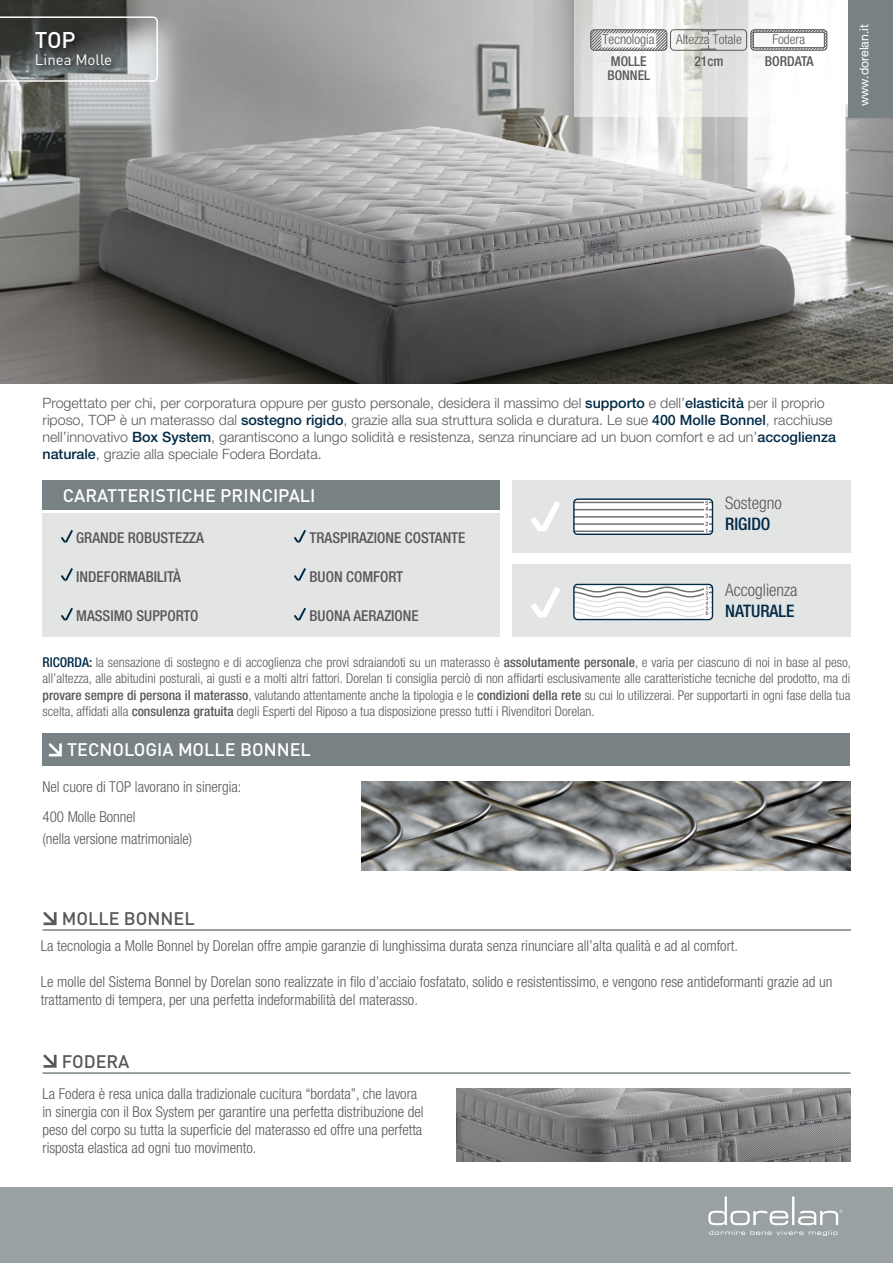
<style>
.page{position:relative;width:893px;height:1263px;background:#fff}
.page>*{position:absolute;margin:0;border:0;box-sizing:border-box;transform-origin:0 0}
.t1{font:500 22.5px "DIN";color:#fff}
.t2{font:500 18px "DIN";color:#fff}
.t3{font:500 18px "DIN";color:#58585a}
.t4{font:300 condensed 17.25px "Helvetica Neue LT Std";color:#58585a}
.t5{font:500 condensed 17.25px "Helvetica Neue LT Std";color:#002946}
.t6{font:300 condensed 15px/18px "Helvetica Neue LT Std";color:#58585a}
.t7{font:500 condensed 15px "Helvetica Neue LT Std";color:#58585a}
.t8{font:15px "DIN";color:#fff}
.t9{font:300 14.25px/17.1px "Helvetica Neue LT Std";color:#58585a}
.t10{font:500 condensed 13.65px "Helvetica Neue LT Std";color:#58585a}
.t11{font:300 condensed 13.65px "Helvetica Neue LT Std";color:#58585a}
.t12{font:300 condensed 13.5px/16.5px "Helvetica Neue LT Std";color:#58585a;text-align:justify}
.t13{font:500 condensed 13.5px/13.5px "Helvetica Neue LT Std";color:#58585a}
.t14{font:12.3px "Helvetica Neue LT Std";color:#fff}
.t15{font:500 condensed 6px/7.1px "Helvetica Neue LT Std";color:#58585a}
.t16{font:500 condensed 5.25px/4.9px "Helvetica Neue LT Std";color:#58585a;text-align:justify}
.s1{font-weight:500;color:#002946}
.s2{font-weight:500}
</style>
<div class="page">
<div style="left:0;top:1187px;width:893px;height:76px;background:#99a1a2"></div>
<svg style="left:708px;top:1196px;width:135px;height:40px"></svg>
<img style="left:0;top:0;width:893px;height:383px">
<svg style="left:44px;top:912px;width:13px;height:13px"></svg>
<hr style="left:43px;top:929px;width:808px;height:2px;background:#788284">
<img style="left:362px;top:781px;width:489px;height:89px">
<svg style="left:574px;top:0;width:274px;height:117px"></svg>
<svg style="left:0;top:16px;width:158px;height:66px;background:#6d706f"></svg>
<div style="left:43px;top:480px;width:457px;height:32px;background:#788284"></div>
<div style="left:43px;top:511px;width:457px;height:126px;background:#e3e4e4"></div>
<hr style="left:43px;top:510px;width:457px;height:2px;background:#fff">
<svg style="left:294px;top:530px;width:13px;height:13px"></svg>
<svg style="left:294px;top:568px;width:12px;height:13px"></svg>
<svg style="left:294px;top:607px;width:13px;height:14px"></svg>
<svg style="left:61px;top:530px;width:13px;height:13px"></svg>
<svg style="left:61px;top:568px;width:12px;height:13px"></svg>
<svg style="left:61px;top:607px;width:13px;height:14px"></svg>
<div style="left:512px;top:480px;width:338px;height:72px;background:#e3e4e4"></div>
<div style="left:512px;top:564px;width:338px;height:73px;background:#e3e4e4"></div>
<div style="left:848px;top:0;width:45px;height:118px;background:#788284"></div>
<div style="left:575px;top:14px;width:267px;height:82px;background:#fff;opacity:.9"></div>
<svg style="left:590px;top:29px;width:237px;height:22px"></svg>
<div style="left:43px;top:733px;width:807px;height:32px;background:#788284"></div>
<svg style="left:49px;top:743px;width:13px;height:13px"></svg>
<svg style="left:574px;top:584px;width:138px;height:34px"></svg>
<div style="left:573px;top:584px;width:140px;height:36px;border:1px solid #002946;border-radius:4px"></div>
<div style="left:704px;top:586px;width:5px;height:32px;background:#fff"></div>
<svg style="left:44px;top:1055px;width:13px;height:13px"></svg>
<hr style="left:43px;top:1072px;width:807px;height:2px;background:#788284">
<img style="left:457px;top:1089px;width:394px;height:72px">
<svg style="left:531px;top:501px;width:29px;height:30px"></svg>
<svg style="left:531px;top:587px;width:29px;height:31px"></svg>
<svg style="left:575px;top:500px;width:136px;height:33px;background:#dedede"></svg>
<div style="left:704px;top:500px;width:5px;height:33px;background:#fff"></div>
<div style="left:573px;top:498px;width:140px;height:37px;border:1px solid #002946;border-radius:4px"></div>
<h1 class="t1" style="left:35px;top:25px;width:42px">TOP</h1>
<p class="t8" style="left:35px;top:50px;width:79px">Linea Molle</p>
<p class="t11" style="left:603px;top:31px;width:53px">Tecnologia</p>
<p class="t12" style="left:676px;top:31px;width:67px">Altezza Totale</p>
<p class="t12" style="left:772px;top:31px;width:34px">Fodera</p>
<p class="t13" style="left:607px;top:55px;width:44px">MOLLE<br>BONNEL</p>
<p class="t10" style="left:694px;top:53px;width:31px">21cm</p>
<p class="t10" style="left:765px;top:53px;width:38px">BORDATA</p>
<p class="t14" style="left:857px;top:106px;width:84px;rotate:-90deg">www.dorelan.it</p>
<p class="t9" style="left:43px;top:394px;width:795px">Progettato per chi, per corporatura oppure per gusto personale, desidera il massimo del <span class="s1">supporto</span> e dell’<span class="s1">elasticità</span> per il proprio riposo, TOP è un materasso dal <span class="s1">sostegno rigido</span>, grazie alla sua struttura solida e duratura. Le sue <span class="s1">400 Molle Bonnel</span>, racchiuse nell’innovativo <span class="s1">Box System</span>, garantiscono a lungo solidità e resistenza, senza rinunciare ad un buon comfort e ad un’<span class="s1">accoglienza naturale</span>, grazie alla speciale Fodera Bordata.</p>
<p class="t2" style="left:63px;top:484px;width:254px">CARATTERISTICHE PRINCIPALI</p>
<p class="t7" style="left:76px;top:528px;width:129px">GRAN DE ROBUSTEZZA</p>
<p class="t7" style="left:76px;top:567px;width:106px">IN DEFORMABILITÀ</p>
<p class="t7" style="left:76px;top:606px;width:124px">MASSIMO SUPPORTO</p>
<p class="t7" style="left:310px;top:528px;width:128px">TRASPI RAZIONE COSTANTE</p>
<p class="t7" style="left:310px;top:567px;width:95px">BUON COMFORT</p>
<p class="t7" style="left:310px;top:606px;width:102px">BUONA AERAZIONE</p>
<p class="t15" style="left:705px;top:500px;width:4px;line-height:6.3px">5<br>4</p>
<p class="t15" style="left:705px;top:513px;width:4px;text-align:justify">3<br>2<br>1</p>
<p class="t4" style="left:725px;top:493px;width:58px">Sostegno</p>
<p class="t5" style="left:725px;top:514px;width:47px">RIGIDO</p>
<p class="t16" style="left:706px;top:585px;width:4px">1<br>2<br>3<br>4<br>5<br>6</p>
<p class="t4" style="left:725px;top:580px;width:74px">Accoglienza</p>
<p class="t5" style="left:725px;top:601px;width:69px">NATURALE</p>
<p class="t12" style="left:43px;top:653px;width:810px"><span class="s1">RICORDA:</span> la sensazione di sostegno e di accoglienza che provi sdraiandoti su un materasso è <span class="s2">assolutamente personale</span>, e varia per ciascuno di noi in base al peso, all’altezza, alle abitudini posturali, ai gusti e a molti altri fattori. Dorelan ti consiglia perciò di non affidarti esclusivamente alle caratteristiche tecniche del prodotto, ma di <span class="s2">provare sempre di persona il materasso</span>, valutando attentamente anche la tipologia e le <span class="s2">condizioni della rete</span> su cui lo utilizzerai. Per supportarti in ogni fase della tua scelta, affidati alla <span class="s2">consulenza gratuita</span> degli Esperti del Riposo a tua disposizione presso tutti i Rivenditori Dorelan.</p>
<p class="t2" style="left:67px;top:738px;width:245px">TECNOLOGIA MOLLE BONNEL</p>
<p class="t6" style="left:43px;top:771px;width:200px;line-height:30px">Nel cuore di TOP lavorano in sinergia:<br>400 Molle Bonnel</p>
<p class="t6" style="left:43px;top:830px;width:151px">(nella versione matrimoniale)</p>
<p class="t3" style="left:62px;top:907px;width:134px">MOLLE BONNEL</p>
<p class="t6" style="left:41px;top:936px;width:699px">La tecnologia a Molle Bonnel by Dorelan offre ampie garanzie di lunghissima durata senza rinunciare all’alta qualità e ad al comfort.</p>
<p class="t6" style="left:41px;top:972px;width:793px">Le molle del Sistema Bonnel by Dorelan sono realizzate in filo d’acciaio fosfatato, solido e resistentissimo, e vengono rese antideformanti grazie ad un trattamento di tempera, per una perfetta indeformabilità del materasso.</p>
<p class="t3" style="left:62px;top:1050px;width:69px">FODERA</p>
<p class="t6" style="left:43px;top:1085px;width:383px">La Fodera è resa unica dalla tradizionale cucitura “bordata”, che lavora in sinergia con il Box System per garantire una perfetta distribuzione del peso del corpo su tutta la superficie del materasso ed offre una perfetta risposta elastica ad ogni tuo movimento.</p>
</div>
